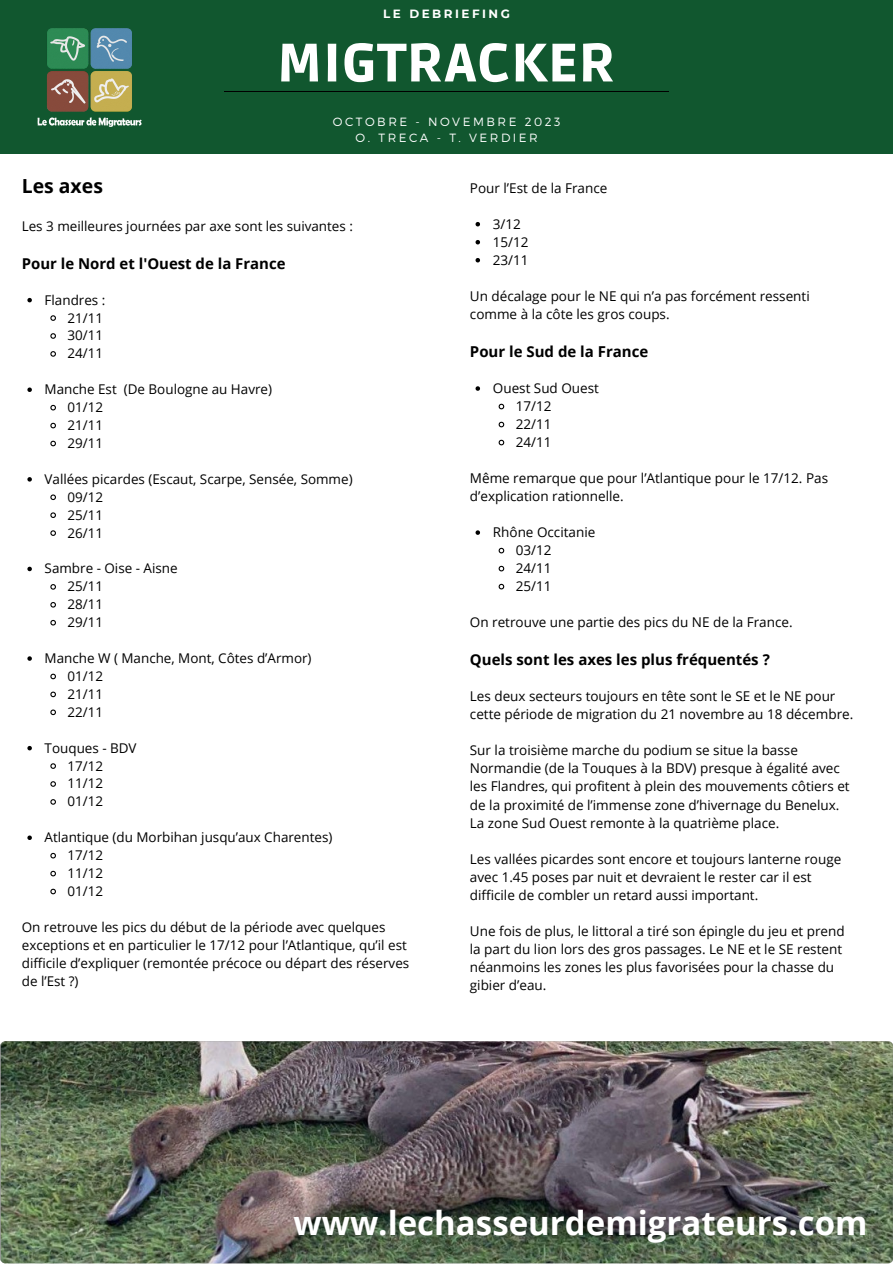
<style>
.page{position:relative;width:893px;height:1264px;background:#fff}
.page>*{position:absolute;margin:0;border:0;box-sizing:border-box;transform-origin:0 0}
.t1{font:900 53.7px "Ruda";letter-spacing:.02em;color:#fff}
.t2{font:700 33px "Open Sans";color:#fff}
.t3{font:700 19.35px "Open Sans";color:#000}
.t4{font:700 15px "Open Sans";color:#000}
.t5{font:700 14.85px "Open Sans";color:#000}
.t6{font:13.5px/18px "Open Sans";color:#000}
.t7{font:700 12px "Montserrat";letter-spacing:.21em;color:#fff}
.t8{font:300 11.85px "Montserrat";letter-spacing:.21em;color:#fff}
</style>
<div class="page">
<div style="left:0;top:0;width:892px;height:154px;background:#11572f"></div>
<img style="left:37px;top:28px;width:105px;height:99px">
<img style="left:0;top:1041px;width:892px;height:222px;border-radius:6px">
<hr style="left:225px;top:92px;width:444px;height:1px;background:#000">
<svg style="left:27px;top:298px;width:5px;height:4px"></svg>
<svg style="left:50px;top:315px;width:6px;height:6px"></svg>
<svg style="left:50px;top:333px;width:6px;height:6px"></svg>
<svg style="left:50px;top:351px;width:6px;height:6px"></svg>
<svg style="left:27px;top:387px;width:5px;height:5px"></svg>
<svg style="left:50px;top:404px;width:6px;height:7px"></svg>
<svg style="left:50px;top:422px;width:6px;height:7px"></svg>
<svg style="left:50px;top:440px;width:6px;height:7px"></svg>
<svg style="left:27px;top:477px;width:5px;height:4px"></svg>
<svg style="left:50px;top:494px;width:6px;height:7px"></svg>
<svg style="left:50px;top:512px;width:6px;height:6px"></svg>
<svg style="left:50px;top:530px;width:6px;height:6px"></svg>
<svg style="left:27px;top:566px;width:5px;height:5px"></svg>
<svg style="left:50px;top:584px;width:6px;height:6px"></svg>
<svg style="left:50px;top:602px;width:6px;height:6px"></svg>
<svg style="left:50px;top:619px;width:6px;height:7px"></svg>
<svg style="left:27px;top:656px;width:5px;height:4px"></svg>
<svg style="left:50px;top:673px;width:6px;height:7px"></svg>
<svg style="left:50px;top:691px;width:6px;height:7px"></svg>
<svg style="left:50px;top:709px;width:6px;height:7px"></svg>
<svg style="left:27px;top:746px;width:5px;height:4px"></svg>
<svg style="left:50px;top:763px;width:6px;height:6px"></svg>
<svg style="left:50px;top:781px;width:6px;height:6px"></svg>
<svg style="left:50px;top:799px;width:6px;height:6px"></svg>
<svg style="left:27px;top:835px;width:5px;height:5px"></svg>
<svg style="left:50px;top:852px;width:6px;height:7px"></svg>
<svg style="left:50px;top:870px;width:6px;height:7px"></svg>
<svg style="left:50px;top:888px;width:6px;height:7px"></svg>
<svg style="left:475px;top:222px;width:5px;height:4px"></svg>
<svg style="left:475px;top:240px;width:5px;height:4px"></svg>
<svg style="left:475px;top:258px;width:5px;height:4px"></svg>
<svg style="left:475px;top:386px;width:5px;height:5px"></svg>
<svg style="left:498px;top:403px;width:7px;height:7px"></svg>
<svg style="left:498px;top:421px;width:7px;height:7px"></svg>
<svg style="left:498px;top:439px;width:7px;height:7px"></svg>
<svg style="left:475px;top:530px;width:5px;height:5px"></svg>
<svg style="left:498px;top:547px;width:7px;height:7px"></svg>
<svg style="left:498px;top:565px;width:7px;height:7px"></svg>
<svg style="left:498px;top:583px;width:7px;height:7px"></svg>
<p class="t7" style="left:383px;top:6px;width:128px">LE DEBRIEFING</p>
<p class="t1" style="left:277px;top:32px;width:340px">MIGTRACKER</p>
<p class="t8" style="left:333px;top:114px;width:229px">OCTOBRE - NOVEMBRE 2023</p>
<p class="t8" style="left:355px;top:130px;width:184px">O. TRECA - T. VERDIER</p>
<p class="t3" style="left:22px;top:172px;width:83px">Les axes</p>
<p class="t6" style="left:22px;top:216px;width:332px">Les 3 meilleures journées par axe sont les suivantes :</p>
<p class="t5" style="left:22px;top:253px;width:265px">Pour le Nord et l'Ouest de la France</p>
<p class="t6" style="left:45px;top:290px;width:62px">Flandres :</p>
<p class="t6" style="left:67px;top:308px;width:37px">21/11</p>
<p class="t6" style="left:67px;top:326px;width:37px">30/11</p>
<p class="t6" style="left:67px;top:344px;width:37px">24/11</p>
<p class="t6" style="left:45px;top:380px;width:229px">Manche Est (De Boulogne au Havre)</p>
<p class="t6" style="left:67px;top:398px;width:37px">01/12</p>
<p class="t6" style="left:67px;top:416px;width:37px">21/11</p>
<p class="t6" style="left:67px;top:434px;width:37px">29/11</p>
<p class="t6" style="left:45px;top:469px;width:309px">Vallées picardes (Escaut, Scarpe, Sensée, Somme)</p>
<p class="t6" style="left:67px;top:487px;width:37px">09/12</p>
<p class="t6" style="left:67px;top:505px;width:37px">25/11</p>
<p class="t6" style="left:67px;top:523px;width:37px">26/11</p>
<p class="t6" style="left:45px;top:559px;width:134px">Sambre - Oise - Aisne</p>
<p class="t6" style="left:67px;top:577px;width:37px">25/11</p>
<p class="t6" style="left:67px;top:595px;width:37px">28/11</p>
<p class="t6" style="left:67px;top:613px;width:37px">29/11</p>
<p class="t6" style="left:45px;top:648px;width:268px">Manche W ( Manche, Mont, Côtes d’Armor)</p>
<p class="t6" style="left:67px;top:666px;width:37px">01/12</p>
<p class="t6" style="left:67px;top:684px;width:37px">21/11</p>
<p class="t6" style="left:67px;top:702px;width:37px">22/11</p>
<p class="t6" style="left:45px;top:738px;width:93px">Touques - BDV</p>
<p class="t6" style="left:67px;top:756px;width:37px">17/12</p>
<p class="t6" style="left:67px;top:774px;width:37px">11/12</p>
<p class="t6" style="left:67px;top:792px;width:37px">01/12</p>
<p class="t6" style="left:45px;top:828px;width:289px">Atlantique (du Morbihan jusqu’aux Charentes)</p>
<p class="t6" style="left:67px;top:846px;width:37px">17/12</p>
<p class="t6" style="left:67px;top:863px;width:37px">11/12</p>
<p class="t6" style="left:67px;top:881px;width:37px">01/12</p>
<p class="t6" style="left:22px;top:917px;width:389px">On retrouve les pics du début de la période avec quelques exceptions et en particulier le 17/12 pour l’Atlantique, qu’il est difficile d’expliquer (remontée précoce ou départ des réserves de l’Est ?)</p>
<p class="t6" style="left:470px;top:178px;width:139px">Pour l’Est de la France</p>
<p class="t6" style="left:493px;top:214px;width:30px">3/12</p>
<p class="t6" style="left:493px;top:232px;width:37px">15/12</p>
<p class="t6" style="left:493px;top:250px;width:37px">23/11</p>
<p class="t6" style="left:470px;top:286px;width:341px">Un décalage pour le NE qui n’a pas forcément ressenti comme à la côte les gros coups.</p>
<p class="t4" style="left:470px;top:341px;width:180px">Pour le Sud de la France</p>
<p class="t6" style="left:493px;top:379px;width:108px">Ouest Sud Ouest</p>
<p class="t6" style="left:516px;top:397px;width:37px">17/12</p>
<p class="t6" style="left:516px;top:415px;width:37px">22/11</p>
<p class="t6" style="left:516px;top:433px;width:37px">24/11</p>
<p class="t6" style="left:470px;top:469px;width:359px">Même remarque que pour l’Atlantique pour le 17/12. Pas d’explication rationnelle.</p>
<p class="t6" style="left:493px;top:523px;width:104px">Rhône Occitanie</p>
<p class="t6" style="left:516px;top:541px;width:37px">03/12</p>
<p class="t6" style="left:516px;top:559px;width:37px">24/11</p>
<p class="t6" style="left:516px;top:577px;width:37px">25/11</p>
<p class="t6" style="left:470px;top:613px;width:324px">On retrouve une partie des pics du NE de la France.</p>
<p class="t4" style="left:470px;top:649px;width:301px">Quels sont les axes les plus fréquentés ?</p>
<p class="t6" style="left:470px;top:687px;width:385px">Les deux secteurs toujours en tête sont le SE et le NE pour cette période de migration du 21 novembre au 18 décembre.</p>
<p class="t6" style="left:470px;top:741px;width:381px">Sur la troisième marche du podium se situe la basse Normandie (de la Touques à la BDV) presque à égalité avec les Flandres, qui profitent à plein des mouvements côtiers et de la proximité de l’immense zone d’hivernage du Benelux.<br>La zone Sud Ouest remonte à la quatrième place.</p>
<p class="t6" style="left:470px;top:849px;width:373px">Les vallées picardes sont encore et toujours lanterne rouge avec 1.45 poses par nuit et devraient le rester car il est difficile de combler un retard aussi important.</p>
<p class="t6" style="left:470px;top:921px;width:376px">Une fois de plus, le littoral a tiré son épingle du jeu et prend la part du lion lors des gros passages. Le NE et le SE restent néanmoins les zones les plus favorisées pour la chasse du gibier d’eau.</p>
<p class="t2" style="left:293px;top:1199px;width:575px">www.lechasseurdemigrateurs.com</p>
</div>
